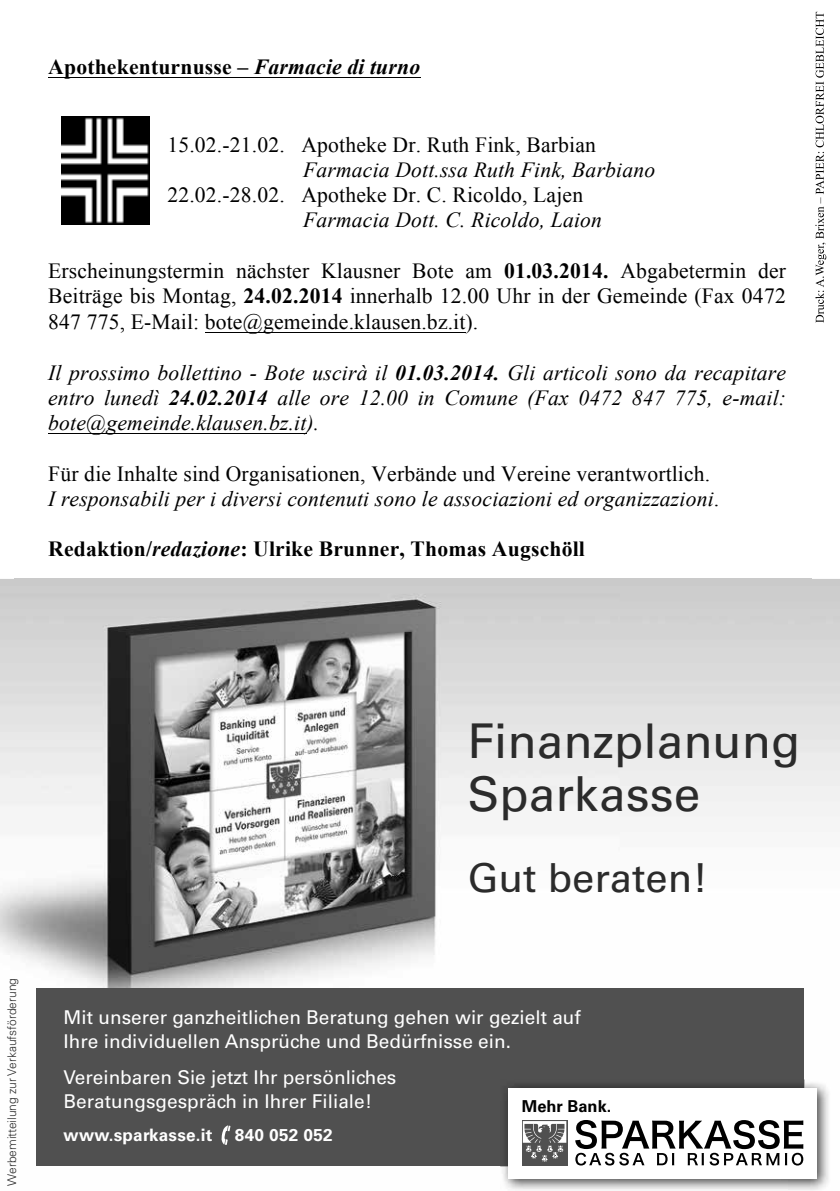
<style>
.page{position:relative;width:840px;height:1191px;background:#fff}
.page>*{position:absolute;margin:0;border:0;box-sizing:border-box;transform-origin:0 0}
.t1{font:47.8px/52.8px "Univers";color:#2b2b2b}
.t2{font:40px "Univers";color:#2b2b2b}
.t3{font:italic 21.6px/25.2px "Times New Roman";letter-spacing:.01em;color:#000;text-align:justify}
.t4{font:21.6px/25.2px "Times New Roman";letter-spacing:.01em;color:#000;text-align:justify}
.t5{font:700 21.6px "Times New Roman";letter-spacing:.01em;color:#000}
.t6{font:19px/24px "Univers";color:#fff}
.t7{font:700 17px "Univers";letter-spacing:.015em;color:#fff}
.t8{font:700 16.4px "Univers";color:#000}
.t9{font:300 12px "Univers";color:#2b2b2b}
.s1{font-style:italic}
.s2{font-weight:700}
.s3{font-style:normal}
</style>
<div class="page">
<svg style="left:815px;top:12px;width:10px;height:311px"></svg>
<img style="left:786px;top:579px;width:53px;height:500px">
<img style="left:0;top:579px;width:619px;height:587px">
<div style="left:37px;top:988px;width:766px;height:178px;background:#505050"></div>
<img style="left:786px;top:1079px;width:43px;height:112px">
<img style="left:500px;top:1166px;width:286px;height:24px">
<img style="left:505px;top:1079px;width:298px;height:87px">
<div style="left:508px;top:1087px;width:308px;height:91px;background:#fff"></div>
<svg style="left:575px;top:1120px;width:227px;height:45px"></svg>
<div style="left:521px;top:1120px;width:46px;height:45px;background:#505050"></div>
<svg style="left:522px;top:1121px;width:44px;height:40px"></svg>
<svg style="left:221px;top:1125px;width:9px;height:20px"></svg>
<hr style="left:48px;top:77px;width:372px;height:1px;background:#000">
<hr style="left:205px;top:332px;width:260px;height:1px;background:#000">
<hr style="left:48px;top:433px;width:258px;height:1px;background:#000">
<img style="left:62px;top:116px;width:87px;height:108px">
<p class="t5" style="left:48px;top:52px;width:373px">Apothekenturnusse – <span class="s1">Farmacie di turno</span></p>
<p class="t4" style="left:167px;top:131px;width:430px">15.02.-21.02. Apotheke Dr. Ruth Fink, Barbian</p>
<p class="t3" style="left:303px;top:157px;width:353px">Farmacia Dott.ssa Ruth Fink, Barbiano</p>
<p class="t4" style="left:167px;top:182px;width:417px">22.02.-28.02. Apotheke Dr. C. Ricoldo, Lajen</p>
<p class="t3" style="left:303px;top:207px;width:300px">Farmacia Dott. C. Ricoldo, Laion</p>
<p class="t4" style="left:48px;top:258px;width:739px">Erscheinungstermin nächster Klausner Bote am <span class="s2">01.03.2014.</span> Abgabetermin der Beiträge bis Montag, <span class="s2">24.02.2014</span> innerhalb 12.00 Uhr in der Gemeinde (Fax 0472<br>847 775, E-Mail: bote@gemeinde.klausen.bz.it).</p>
<p class="t3" style="left:48px;top:359px;width:739px">Il prossimo bollettino - Bote uscirà il <span class="s2">01.03.2014.</span> Gli articoli sono da recapitare entro lunedì <span class="s2">24.02.2014</span> alle ore 12.00 in Comune (Fax 0472 847 775, e-mail: bote@gemeinde.klausen.bz.it).</p>
<p class="t3" style="left:48px;top:460px;width:672px"><span class="s3">Für die Inhalte sind Organisationen, Verbände und Vereine verantwortlich.<br></span>I responsabili per i diversi contenuti sono le associazioni ed organizzazioni<span class="s3">.</span></p>
<p class="t5" style="left:48px;top:534px;width:538px">Redaktion/<span class="s1">redazione</span>: Ulrike Brunner, Thomas Augschöll</p>
<p class="t9" style="left:5px;top:1185px;width:209px;rotate:-90deg">Werbemitteilung zur Verkaufsförderung</p>
<h1 class="t1" style="left:467px;top:715px;width:334px">Finanzplanung<br>Sparkasse</h1>
<h2 class="t2" style="left:467px;top:853px;width:241px">Gut beraten!</h2>
<p class="t6" style="left:64px;top:1005px;width:518px">Mit unserer ganzheitlichen Beratung gehen wir gezielt auf<br>Ihre individuellen Ansprüche und Bedürfnisse ein.</p>
<p class="t6" style="left:64px;top:1065px;width:334px">Vereinbaren Sie jetzt Ihr persönliches<br>Beratungsgespräch in Ihrer Filiale!</p>
<p class="t8" style="left:521px;top:1097px;width:91px">Mehr Bank.</p>
<p class="t7" style="left:64px;top:1125px;width:150px">www.sparkasse.it</p>
<p class="t7" style="left:235px;top:1125px;width:99px">840 052 052</p>
</div>
